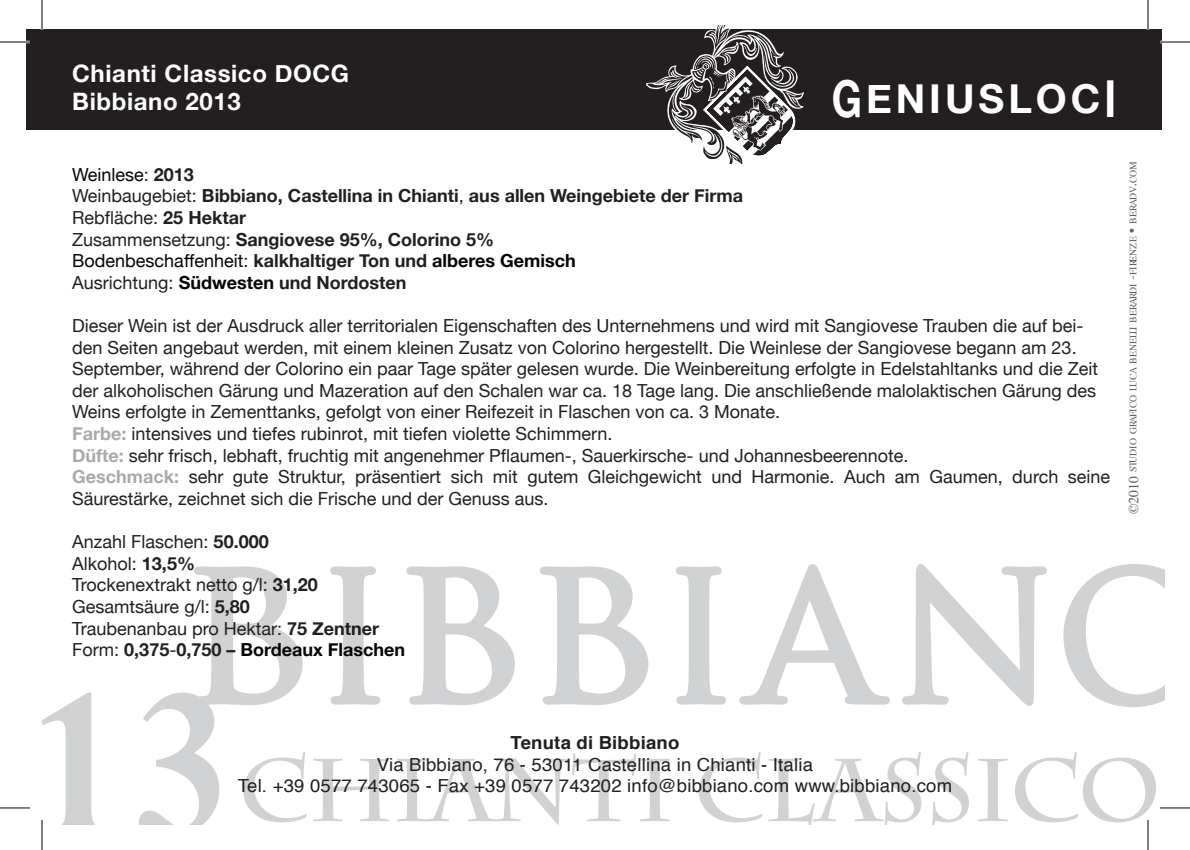
<style>
.page{position:relative;width:1190px;height:850px;background:#fff}
.page>*{position:absolute;margin:0;border:0;box-sizing:border-box;transform-origin:0 0}
.t1{font:600 204px "Times";color:#d1d2d4}
.t2{font:700 39.8px "Helvetica Neue";letter-spacing:.1em;color:#fff}
.t3{font:700 24px/28.8px "Helvetica Neue";letter-spacing:.025em;color:#fff}
.t4{font:18px/21.6px "Helvetica Neue";color:#231f20}
.t5{font:700 18px/21.6px "Helvetica Neue";color:#231f20}
.t6{font:18px "Helvetica";letter-spacing:.01em;color:#231f20}
.t7{font:700 18px "Helvetica";letter-spacing:.01em;color:#231f20}
.t8{font:9.8px "Times";letter-spacing:-.01em;color:#5f5f62}
.s1{font-size:51px}
.s2{font-weight:400;color:#040503}
.s3{font-weight:400}
.s4{color:#040503}
.s5{font-weight:700;color:#a8a9ad}
.s6{font-weight:700}
.s7{font-weight:700;color:#040503}
.s8{font-size:14px}
</style>
<div class="page">
<div style="left:26px;top:29px;width:1136px;height:101px;background:#231f20"></div>
<svg style="left:646px;top:25px;width:157px;height:138px"></svg>
<svg style="left:243px;top:751px;width:913px;height:73px"></svg>
<svg style="left:194px;top:564px;width:971px;height:143px"></svg>
<hr style="left:0;top:41px;width:30px;height:2px;background:#fff">
<hr style="left:1160px;top:41px;width:30px;height:2px;background:#fff">
<hr style="left:41px;top:0;width:2px;height:30px;background:#fff">
<hr style="left:1146px;top:0;width:3px;height:30px;background:#fff">
<hr style="left:1146px;top:819px;width:3px;height:30px;background:#fff">
<hr style="left:0;top:42px;width:30px;height:1px;background:#000">
<hr style="left:1160px;top:42px;width:30px;height:1px;background:#000">
<hr style="left:0;top:807px;width:30px;height:1px;background:#000">
<hr style="left:1160px;top:807px;width:30px;height:1px;background:#000">
<hr style="left:42px;top:0;width:1px;height:30px;background:#000">
<hr style="left:42px;top:819px;width:1px;height:30px;background:#000">
<hr style="left:1147px;top:0;width:1px;height:30px;background:#000">
<hr style="left:1147px;top:819px;width:1px;height:30px;background:#000">
<h3 class="t3" style="left:72px;top:57px;width:278px">Chianti Classico DOCG<br>Bibbiano 2013</h3>
<h2 class="t2" style="left:831px;top:63px;width:286px"><span class="s1">G</span>ENIUSLOC<span class="s1">I</span></h2>
<p class="t5" style="left:72px;top:162px;width:672px"><span class="s2">Weinlese</span><span class="s3">:</span> 2013<br><span class="s3">Weinbaugebiet:</span> Bibbiano, Castellina in Chianti<span class="s3">,</span> aus allen Weingebiete der Firma <span class="s3">Rebfläche:</span> 25 Hektar<br><span class="s3">Zusammensetzung:</span> Sangiovese 95%, Colorino 5%<br><span class="s2">Bodenbeschaffenheit</span><span class="s3">:</span> kalkhaltiger Ton und <span class="s4">alberes Gemisch<br></span><span class="s3">Ausrichtung:</span> <span class="s4">Südwesten</span> und Nordosten</p>
<p class="t4" style="left:72px;top:313px;width:1039px">Dieser Wein ist der Ausdruck aller territorialen Eigenschaften des Unternehmens und wird mit Sangiovese Trauben die auf bei&shy;den Seiten angebaut werden, mit einem kleinen Zusatz von Colorino hergestellt. Die Weinlese der Sangiovese begann am 23.<br>September, während der Colorino ein paar Tage später gelesen wurde. Die Weinbereitung erfolgte in Edelstahltanks und die Zeit der alkoholischen Gärung und Mazeration auf den Schalen war ca. 18 Tage lang. Die anschließende malolaktischen Gärung des Weins erfolgte in Zementtanks, gefolgt von einer Reifezeit in Flaschen von ca. 3 Monate.<br><span class="s5">Farbe:</span> intensives und tiefes rubinrot, mit tiefen violette Schimmern.<br><span class="s5">Düfte:</span> sehr frisch, lebhaft, fruchtig mit angenehmer Pflaumen-, Sauerkirsche- und Johannesbeerennote.<br><span class="s5">Geschmack:</span> sehr gute Struktur, präsentiert sich mit gutem Gleichgewicht und Harmonie. Auch am Gaumen, durch seine Säurestärke, zeichnet sich die Frische und der Genuss aus.</p>
<p class="t4" style="left:72px;top:529px;width:334px">Anzahl Flaschen: <span class="s6">50.000<br></span>Alkohol: <span class="s6">13,5%<br></span>Trockenextrakt netto g/l: <span class="s6">31,20<br></span>Gesamtsäure g/l: <span class="s6">5,80<br></span>Traubenanbau pro Hektar: <span class="s6">75 Zentner<br></span>Form: <span class="s6">0,375</span>-<span class="s6">0,750 –</span> <span class="s7">Bordeaux Flaschen</span></p>
<h1 class="t1" style="left:24px;top:644px;width:211px">13</h1>
<p class="t7" style="left:510px;top:728px;width:170px">Tenuta di Bibbiano</p>
<p class="t6" style="left:377px;top:750px;width:437px">Via Bibbiano, 76 - 53011 Castellina in Chianti - Italia</p>
<p class="t6" style="left:238px;top:772px;width:716px">Tel. +39 0577 743065 - Fax +39 0577 743202 info@bibbiano.com www.bibbiano.com</p>
<p class="t8" style="left:1124px;top:514px;width:354px;rotate:-90deg"><span class="s8">©2010</span> studio grafico luca benelli berardi <span class="s8">-</span>firenze <span class="s8">•</span> beradv<span class="s8">.</span>com</p>
</div>
